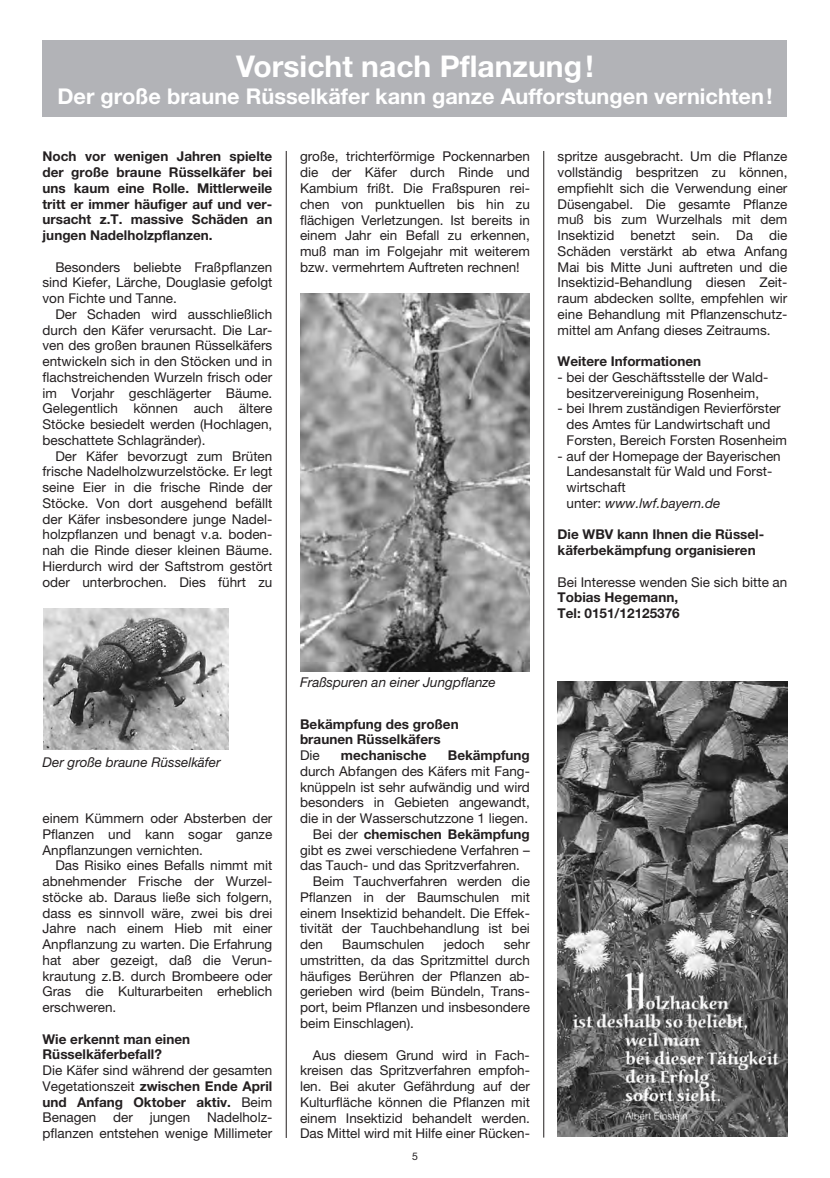
<style>
.page{position:relative;width:830px;height:1178px;background:#fff}
.page>*{position:absolute;margin:0;border:0;box-sizing:border-box;transform-origin:0 0}
.t1{font:30px "Helvetica Neue Bold TT";color:#fff}
.t2{font:21.75px "Helvetica Neue Bold TT";color:#fff}
.t3{font:13.5px/15.8px "Helvetica Neue";color:#231f20;text-align:justify}
.t4{font:13.5px/15.8px "Helvetica Neue Bold TT";color:#231f20}
.t5{font:italic 13.5px "Helvetica Neue";color:#231f20}
.t6{font:10.5px "Helvetica Neue";color:#231f20}
.s1{font-family:"Helvetica Neue"}
.s2{font-style:italic}
</style>
<div class="page">
<hr style="left:286px;top:151px;width:1px;height:987px;background:#231f20">
<hr style="left:543px;top:151px;width:1px;height:986px;background:#231f20">
<div style="left:43px;top:40px;width:744px;height:77px;background:#b2b3b7"></div>
<img style="left:557px;top:681px;width:230px;height:455px">
<img style="left:300px;top:293px;width:229px;height:378px">
<img style="left:44px;top:608px;width:184px;height:142px">
<h1 class="t1" style="left:236px;top:56px;width:359px">Vorsicht nach Pflanzung!</h1>
<h2 class="t2" style="left:57px;top:89px;width:716px">Der große braune Rüsselkäfer kann ganze Aufforstungen vernichten!</h2>
<p class="t4" style="left:43px;top:150px;width:231px;text-align:justify">Noch vor wenigen Jahren spielte der große braune Rüsselkäfer bei uns kaum eine Rolle. Mittlerweile tritt er immer häufiger auf und ver&shy;ursacht z.T. massive Schäden an jungen Nadelholzpflanzen.</p>
<p class="t3" style="left:43px;top:260px;width:231px;text-indent:13px">Besonders beliebte Fraßpflanzen sind Kiefer, Lärche, Douglasie gefolgt von Fichte und Tanne.</p>
<p class="t3" style="left:43px;top:307px;width:231px;text-indent:13px">Der Schaden wird ausschließlich durch den Käfer verursacht. Die Lar&shy;ven des großen braunen Rüsselkäfers entwickeln sich in den Stöcken und in flachstreichenden Wurzeln frisch oder im Vorjahr geschlägerter Bäume.<br>Gelegentlich können auch ältere Stöcke besiedelt werden (Hochlagen, beschattete Schlagränder).</p>
<p class="t3" style="left:43px;top:449px;width:231px;text-indent:13px">Der Käfer bevorzugt zum Brüten frische Nadelholzwurzelstöcke. Er legt seine Eier in die frische Rinde der Stöcke. Von dort ausgehend befällt der Käfer insbesondere junge Nadel&shy;holzpflanzen und benagt v.a. boden&shy;nah die Rinde dieser kleinen Bäume.<br>Hierdurch wird der Saftstrom gestört oder unterbrochen. Dies führt zu</p>
<p class="t5" style="left:43px;top:757px;width:180px">Der große braune Rüsselkäfer</p>
<p class="t3" style="left:43px;top:812px;width:231px">einem Kümmern oder Absterben der Pflanzen und kann sogar ganze Anpflanzungen vernichten.</p>
<p class="t3" style="left:43px;top:859px;width:231px;text-indent:13px">Das Risiko eines Befalls nimmt mit abnehmender Frische der Wurzel&shy;stöcke ab. Daraus ließe sich folgern, dass es sinnvoll wäre, zwei bis drei Jahre nach einem Hieb mit einer Anpflanzung zu warten. Die Erfahrung hat aber gezeigt, daß die Verun - krautung z.B. durch Brombeere oder Gras die Kulturarbeiten erheblich erschweren.</p>
<p class="t4" style="left:43px;top:1032px;width:149px">Wie erkennt man einen<br>Rüsselkäferbefall?</p>
<p class="t3" style="left:43px;top:1064px;width:231px">Die Käfer sind während der gesamten</p>
<p class="t4" style="left:43px;top:1079px;width:231px"><span class="s1">Vegetationszeit</span> zwischen Ende April und Anfang Oktober aktiv. <span class="s1">Beim</span></p>
<p class="t3" style="left:43px;top:1111px;width:231px">Benagen der jungen Nadelholz - pflanzen entstehen wenige Millimeter</p>
<p class="t3" style="left:300px;top:150px;width:231px">große, trichterförmige Pockennarben die der Käfer durch Rinde und Kambium frißt. Die Fraßspuren rei&shy;chen von punktuellen bis hin zu flächigen Verletzungen. Ist bereits in einem Jahr ein Befall zu erkennen, muß man im Folgejahr mit weiterem bzw. vermehrtem Auftreten rechnen!</p>
<p class="t5" style="left:300px;top:677px;width:197px">Fraßspuren an einer Jungpflanze</p>
<p class="t4" style="left:300px;top:717px;width:160px">Bekämpfung des großen braunen Rüsselkäfers</p>
<p class="t3" style="left:300px;top:749px;width:21px">Die</p>
<p class="t4" style="left:341px;top:749px;width:87px">mechanische</p>
<p class="t4" style="left:447px;top:749px;width:83px">Bekämpfung</p>
<p class="t3" style="left:300px;top:764px;width:231px">durch Abfangen des Käfers mit Fang&shy;knüppeln ist sehr aufwändig und wird besonders in Gebieten angewandt, die in der Wasserschutzzone 1 liegen.</p>
<p class="t4" style="left:313px;top:827px;width:218px"><span class="s1">Bei der</span> chemischen Bekämpfung</p>
<p class="t3" style="left:300px;top:843px;width:231px">gibt es zwei verschiedene Verfahren –</p>
<p class="t3" style="left:300px;top:859px;width:221px">das Tauch- und das Spritzverfahren.</p>
<p class="t3" style="left:313px;top:875px;width:218px">Beim Tauchverfahren werden die</p>
<p class="t3" style="left:300px;top:890px;width:231px">Pflanzen in der Baumschulen mit</p>
<p class="t3" style="left:300px;top:906px;width:231px">einem Insektizid behandelt. Die Effek-</p>
<p class="t3" style="left:300px;top:922px;width:231px">tivität der Tauchbehandlung ist bei</p>
<p class="t3" style="left:300px;top:938px;width:24px">den</p>
<p class="t3" style="left:342px;top:938px;width:84px">Baumschulen</p>
<p class="t3" style="left:443px;top:938px;width:42px">jedoch</p>
<p class="t3" style="left:300px;top:938px;width:231px;text-indent:204px">sehr umstritten, da das Spritzmittel durch häufiges Berühren der Pflanzen ab - gerieben wird (beim Bündeln, Trans&shy;port, beim Pflanzen und insbesondere beim Einschlagen).</p>
<p class="t3" style="left:300px;top:1048px;width:231px;text-indent:13px">Aus diesem Grund wird in Fach - kreisen das Spritzverfahren empfoh&shy;len. Bei akuter Gefährdung auf der Kulturfläche können die Pflanzen mit einem Insektizid behandelt werden.<br>Das Mittel wird mit Hilfe einer Rücken-</p>
<p class="t6" style="left:412px;top:1152px;width:7px">5</p>
<p class="t3" style="left:557px;top:150px;width:231px">spritze ausgebracht. Um die Pflanze vollständig bespritzen zu können, empfiehlt sich die Verwendung einer Düsengabel. Die gesamte Pflanze muß bis zum Wurzelhals mit dem Insektizid benetzt sein. Da die Schäden verstärkt ab etwa Anfang Mai bis Mitte Juni auftreten und die Insektizid-Behandlung diesen Zeit&shy;raum abdecken sollte, empfehlen wir eine Behandlung mit Pflanzenschutz&shy;mittel am Anfang dieses Zeitraums.</p>
<p class="t4" style="left:557px;top:355px;width:145px">Weitere Informationen</p>
<p class="t3" style="left:557px;top:370px;width:212px;text-align:center">- bei der Geschäftsstelle der Wald - besitzervereinigung Rosenheim,</p>
<p class="t3" style="left:566px;top:402px;width:222px;text-align:left;text-indent:-9px">- bei Ihrem zuständigen Revierförster des Amtes für Landwirtschaft und<br>Forsten, Bereich Forsten Rosenheim</p>
<p class="t3" style="left:566px;top:449px;width:215px;text-align:left;text-indent:-9px">- auf der Homepage der Bayerischen<br>Landesanstalt für Wald und Forst&shy;wirtschaft<br>unter: <span class="s2">www.lwf.bayern.de</span></p>
<p class="t4" style="left:557px;top:528px;width:208px">Die WBV kann Ihnen die Rüssel - käferbekämpfung organisieren</p>
<p class="t3" style="left:557px;top:575px;width:231px">Bei Interesse wenden Sie sich bitte an</p>
<p class="t4" style="left:557px;top:591px;width:124px">Tobias Hegemann,<br>Tel: 0151/12125376</p>
</div>
